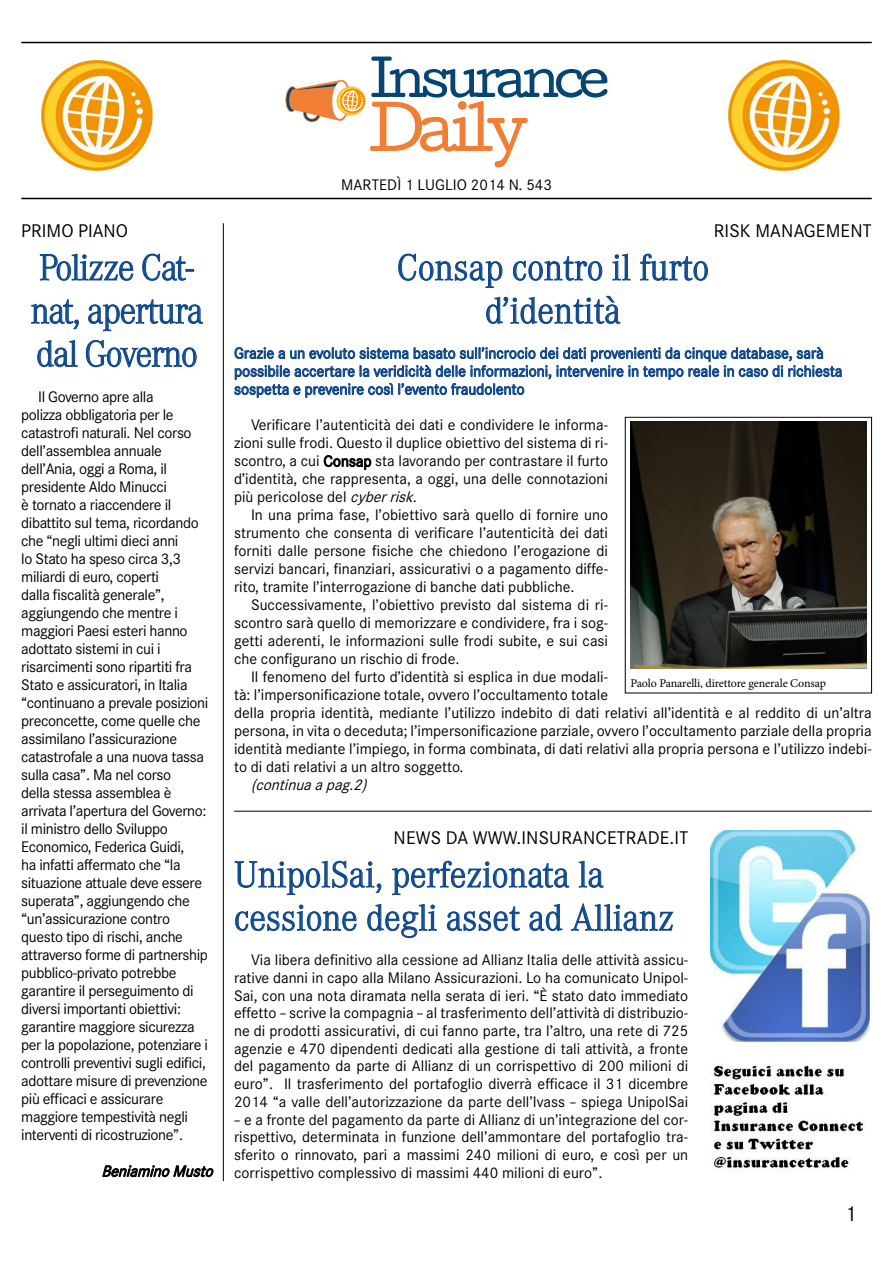
<style>
.page{position:relative;width:893px;height:1263px;background:#fff}
.page>*{position:absolute;margin:0;border:0;box-sizing:border-box;transform-origin:0 0}
.t1{font:300 36px/43.2px "Corporate A";color:#0f488c;text-align:center;scale:.95 1}
.t2{font:300 36px/43.2px "Corporate A";letter-spacing:-.03em;color:#0f488c;scale:.95 1}
.t3{font:21px "Corporate S";color:#000}
.t4{font:18px "Corporate S";letter-spacing:.01em;color:#000}
.t5{font:15px/18px "Corporate S";letter-spacing:-.025em;color:#000;text-align:justify}
.t6{font:15px/18px "Corporate S";color:#000}
.t7{font:15px/18px "Corporate S";color:#0f488c}
.t8{font:italic 15px "Corporate S";color:#000}
.t9{font:15px "Corporate S";letter-spacing:.01em;color:#000}
.t10{font:12px "Minion Pro";letter-spacing:-.015em;color:#000}
.s1{font-style:italic}
</style>
<div class="page">
<svg style="left:285px;top:57px;width:322px;height:110px"></svg>
<hr style="left:21px;top:42px;width:851px;height:1px;background:#000">
<hr style="left:21px;top:198px;width:851px;height:1px;background:#000">
<img style="left:42px;top:60px;width:112px;height:110px">
<img style="left:728px;top:60px;width:112px;height:110px">
<svg style="left:40px;top:253px;width:94px;height:28px"></svg>
<svg style="left:142px;top:253px;width:52px;height:28px"></svg>
<svg style="left:31px;top:299px;width:48px;height:30px"></svg>
<svg style="left:88px;top:299px;width:115px;height:33px"></svg>
<svg style="left:37px;top:340px;width:41px;height:28px"></svg>
<svg style="left:86px;top:340px;width:111px;height:28px"></svg>
<svg style="left:102px;top:1165px;width:112px;height:13px"></svg>
<hr style="left:223px;top:223px;width:1px;height:958px;background:#000">
<svg style="left:398px;top:253px;width:105px;height:35px"></svg>
<svg style="left:513px;top:256px;width:90px;height:25px"></svg>
<svg style="left:612px;top:253px;width:19px;height:28px"></svg>
<svg style="left:640px;top:253px;width:68px;height:28px"></svg>
<svg style="left:486px;top:295px;width:135px;height:29px"></svg>
<svg style="left:234px;top:347px;width:608px;height:51px"></svg>
<svg style="left:323px;top:455px;width:49px;height:15px"></svg>
<svg style="left:234px;top:860px;width:148px;height:35px"></svg>
<svg style="left:392px;top:860px;width:177px;height:35px"></svg>
<svg style="left:578px;top:860px;width:26px;height:28px"></svg>
<svg style="left:235px;top:904px;width:122px;height:27px"></svg>
<svg style="left:367px;top:904px;width:70px;height:34px"></svg>
<svg style="left:447px;top:906px;width:73px;height:25px"></svg>
<svg style="left:529px;top:904px;width:34px;height:27px"></svg>
<svg style="left:571px;top:902px;width:103px;height:29px"></svg>
<div style="left:625px;top:417px;width:247px;height:276px;border:1px solid #000"></div>
<img style="left:630px;top:422px;width:236px;height:247px">
<img style="left:710px;top:830px;width:159px;height:341px">
<hr style="left:234px;top:811px;width:638px;height:1px;background:#000">
<p class="t4" style="left:21px;top:220px;width:108px">PRIMO PIANO</p>
<h1 class="t2" style="left:31px;top:246px;width:183px">Polizze Cat&shy;nat, apertura dal Governo</h1>
<p class="t5" style="left:21px;top:388px;width:189px;text-align:left;text-indent:17px">Il Governo apre alla<br>polizza obbligatoria per le catastrofi naturali. Nel corso dell’assemblea annuale dell’Ania, oggi a Roma, il presidente Aldo Minucci<br>è tornato a riaccendere il dibattito sul tema, ricordando che “negli ultimi dieci anni<br>lo Stato ha speso circa 3,3 miliardi di euro, coperti<br>dalla fiscalità generale”, aggiungendo che mentre i maggiori Paesi esteri hanno adottato sistemi in cui i risarcimenti sono ripartiti fra<br>Stato e assicuratori, in Italia “continuano a prevale posizioni preconcette, come quelle che assimilano l’assicurazione catastrofale a una nuova tassa sulla casa”. Ma nel corso<br>della stessa assemblea è arrivata l’apertura del Governo: il ministro dello Sviluppo<br>Economico, Federica Guidi,<br>ha infatti affermato che “la situazione attuale deve essere superata”, aggiungendo che “un’assicurazione contro questo tipo di rischi, anche attraverso forme di partnership pubblico-privato potrebbe garantire il perseguimento di diversi importanti obiettivi: garantire maggiore sicurezza per la popolazione, potenziare i controlli preventivi sugli edifici, adottare misure di prevenzione più efficaci e assicurare maggiore tempestività negli interventi di ricostruzione”.</p>
<p class="t8" style="left:101px;top:1162px;width:117px">BeniaminoMusto</p>
<p class="t9" style="left:341px;top:176px;width:212px">MARTEDÌ 1 LUGLIO 2014 N. 543</p>
<p class="t4" style="left:714px;top:220px;width:159px">RISK MANAGEMENT</p>
<h1 class="t1" style="left:397px;top:246px;width:330px">Consap contro il furto d’identità</h1>
<p class="t7" style="left:234px;top:344px;width:610px">Grazie a un evoluto sistema basato sull’incrocio dei dati provenienti da cinque database, sarà possibile accertare la veridicità delle informazioni, intervenire in tempo reale in caso di richiesta sospetta e prevenire così l’evento fraudolento</p>
<p class="t5" style="left:234px;top:416px;width:375px;text-indent:17px">Verificare l’autenticità dei dati e condividere le informa&shy;zioni sulle frodi. Questo il duplice obiettivo del sistema di ri&shy;scontro, a cui Consap sta lavorando per contrastare il furto d’identità, che rappresenta, a oggi, una delle connotazioni più pericolose del <span class="s1">cyberrisk</span>.</p>
<p class="t5" style="left:234px;top:506px;width:375px;text-indent:17px">In una prima fase, l’obiettivo sarà quello di fornire uno strumento che consenta di verificare l’autenticità dei dati forniti dalle persone fisiche che chiedono l’erogazione di servizi bancari, finanziari, assicurativi o a pagamento diffe&shy;rito, tramite l’interrogazione di banche dati pubbliche.</p>
<p class="t5" style="left:234px;top:596px;width:375px;text-indent:17px">Successivamente, l’obiettivo previsto dal sistema di ri&shy;scontro sarà quello di memorizzare e condividere, fra i sog&shy;getti aderenti, le informazioni sulle frodi subite, e sui casi che configurano un rischio di frode.</p>
<p class="t6" style="left:234px;top:668px;width:639px;text-indent:17px">Il fenomeno del furto d’identità si esplica in due modali-<br>tà: l’impersonificazione totale, ovvero l’occultamento totale<br>della propria identità, mediante l’utilizzo indebito di dati relativi all’identità e al reddito di un’altra persona, in vita o deceduta; l’impersonificazione parziale, ovvero l’occultamento parziale della propria identità mediante l’impiego, in forma combinata, di dati relativi alla propria persona e l’utilizzo indebi&shy;to di dati relativi a un altro soggetto.</p>
<p class="t8" style="left:251px;top:776px;width:121px">(continuaapag.2)</p>
<p class="t4" style="left:394px;top:827px;width:296px">NEWS DA WWW.INSURANCETRADE.IT</p>
<h1 class="t1" style="left:234px;top:853px;width:465px;text-align:left">UnipolSai, perfezionata la cessione degli asset ad Allianz</h1>
<p class="t5" style="left:234px;top:951px;width:456px;text-indent:17px">Via libera definitivo alla cessione ad Allianz Italia delle attività assicu&shy;rative danni in capo alla Milano Assicurazioni. Lo ha comunicato Unipol-Sai, con una nota diramata nella serata di ieri. “È stato dato immediato effetto – scrive la compagnia – al trasferimento dell’attività di distribuzio&shy;ne di prodotti assicurativi, di cui fanno parte, tra l’altro, una rete di 725 agenzie e 470 dipendenti dedicati alla gestione di tali attività, a fronte del pagamento da parte di Allianz di un corrispettivo di 200 milioni di euro”. Il trasferimento del portafoglio diverrà efficace il 31 dicembre 2014 “a valle dell’autorizzazione da parte dell’Ivass – spiega UnipolSai</p>
<p class="t5" style="left:234px;top:1110px;width:456px">– e a fronte del pagamento da parte di Allianz di un’integrazione del cor&shy;rispettivo, determinata in funzione dell’ammontare del portafoglio tra&shy;sferito o rinnovato, pari a massimi 240 milioni di euro, e così per un corrispettivo complessivo di massimi 440 milioni di euro”.</p>
<p class="t10" style="left:630px;top:675px;width:197px">Paolo Panarelli, direttore generale Consap</p>
<h2 class="t3" style="left:845px;top:1201px;width:13px">1</h2>
</div>
